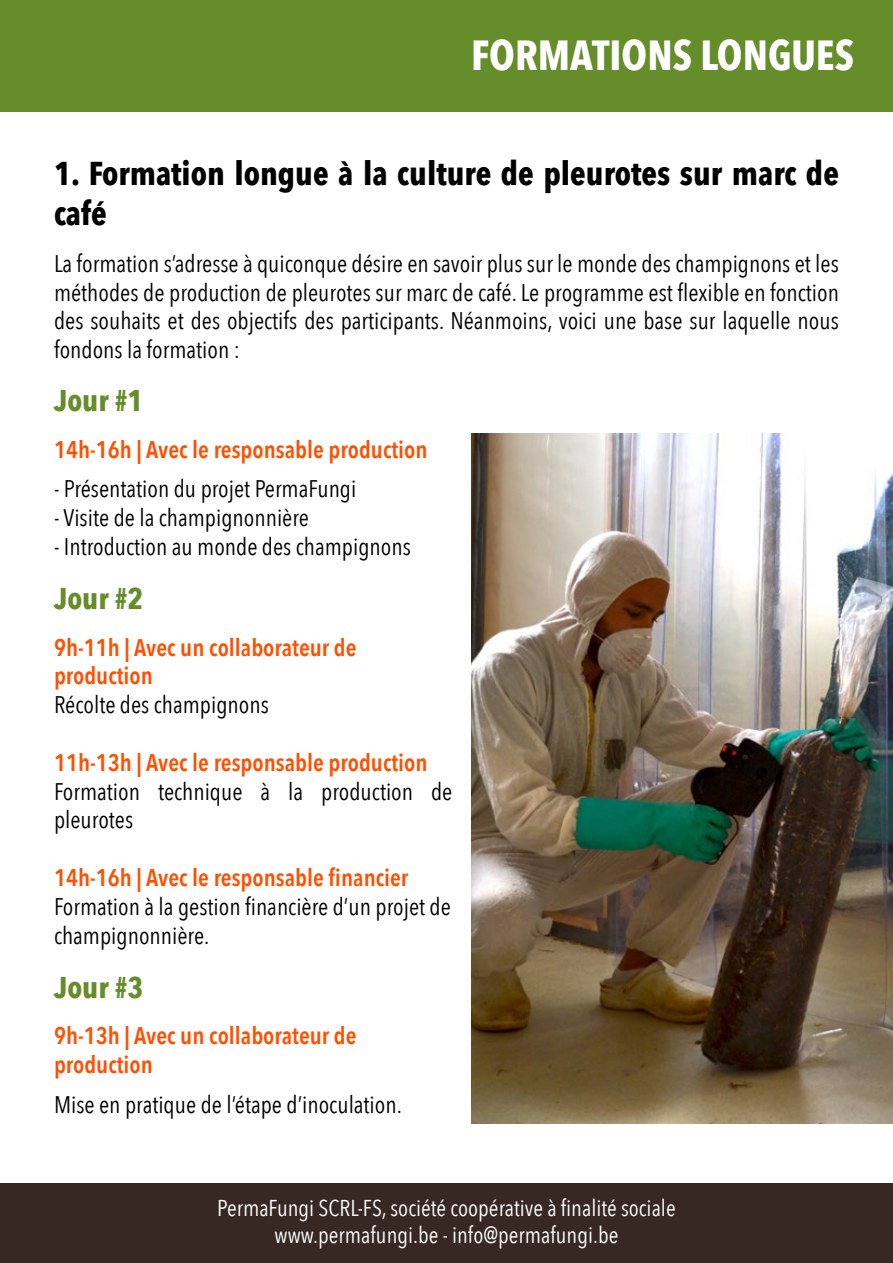
<style>
.page{position:relative;width:893px;height:1263px;background:#fff}
.page>*{position:absolute;margin:0;border:0;box-sizing:border-box;transform-origin:0 0}
.t1{font:700 42px "Avenir Next Condensed";color:#fff}
.t2{font:700 33px/39.6px "Avenir Next Condensed";color:#000}
.t3{font:700 30px "Avenir Next Condensed";color:#658d2a}
.t4{font:24px/28.8px "Avenir Next Condensed";color:#000}
.t5{font:600 24px/28.8px "Avenir Next Condensed";color:#ff4f00}
.t6{font:22.95px/27.5px "Avenir Next Condensed";color:#fff;text-align:center}
</style>
<div class="page">
<div style="left:0;top:1183px;width:893px;height:80px;background:#372823"></div>
<div style="left:0;top:0;width:893px;height:112px;background:#658d2a"></div>
<img style="left:471px;top:434px;width:422px;height:690px">
<h1 class="t1" style="left:471px;top:30px;width:384px">FORMATIONS LONGUES</h1>
<h2 class="t2" style="left:54px;top:154px;width:786px">1. Formation longue à la culture de pleurotes sur marc de café</h2>
<p class="t4" style="left:54px;top:248px;width:786px;text-align:justify">La formation s’adresse à quiconque désire en savoir plus sur le monde des champignons et les méthodes de production de pleurotes sur marc de café. Le programme est flexible en fonction des souhaits et des objectifs des participants. Néanmoins, voici une base sur laquelle nous fondons la formation :</p>
<p class="t3" style="left:54px;top:382px;width:91px">Jour #1</p>
<p class="t5" style="left:54px;top:434px;width:375px">14h-16h | Avec le responsable production</p>
<p class="t4" style="left:54px;top:473px;width:304px">- Présentation du projet PermaFungi</p>
<p class="t4" style="left:54px;top:502px;width:257px">- Visite de la champignonnière</p>
<p class="t4" style="left:54px;top:531px;width:358px">- Introduction au monde des champignons</p>
<p class="t3" style="left:54px;top:580px;width:91px">Jour #2</p>
<p class="t5" style="left:54px;top:632px;width:304px">9h-11h | Avec un collaborateur de production</p>
<p class="t4" style="left:54px;top:689px;width:216px">Récolte des champignons</p>
<p class="t5" style="left:54px;top:747px;width:375px">11h-13h | Avec le responsable production</p>
<p class="t4" style="left:54px;top:776px;width:400px">Formation technique à la production de pleurotes</p>
<p class="t5" style="left:54px;top:862px;width:356px">14h-16h | Avec le responsable financier</p>
<p class="t4" style="left:54px;top:891px;width:398px">Formation à la gestion financière d’un projet de champignonnière.</p>
<p class="t3" style="left:54px;top:969px;width:91px">Jour #3</p>
<p class="t5" style="left:54px;top:1021px;width:304px">9h-13h | Avec un collaborateur de production</p>
<p class="t4" style="left:54px;top:1089px;width:349px">Mise en pratique de l’étape d’inoculation.</p>
<p class="t6" style="left:217px;top:1193px;width:460px">PermaFungi SCRL-FS, société coopérative à finalité sociale www.permafungi.be - info@permafungi.be</p>
</div>
